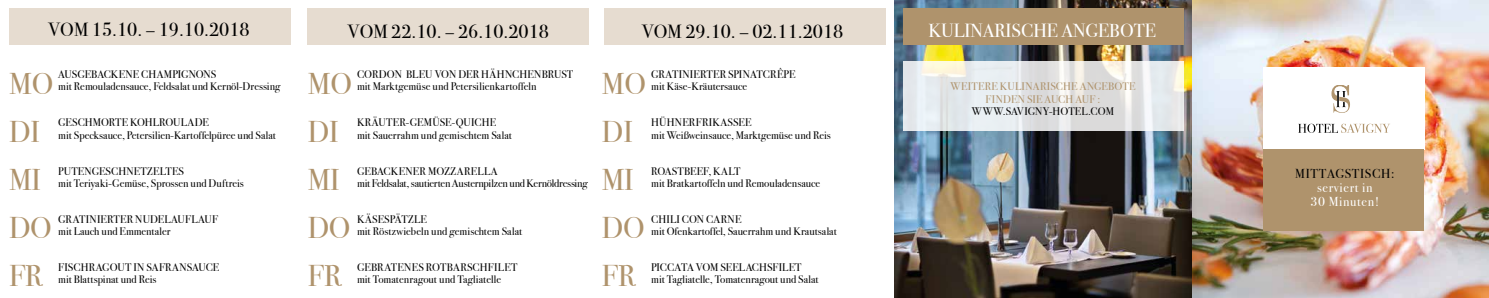
<style>
.page{position:relative;width:1489px;height:298px;background:#fff}
.page>*{position:absolute;margin:0;border:0;box-sizing:border-box;transform-origin:0 0}
.t1{font:30px/48px "Bodoni Svty Two ITCTT";color:#af936c}
.t2{font:19px "Bodoni Svty Two ITCTT";color:#000}
.t3{font:19px "Bodoni Svty Two ITCTT";color:#fff}
.t4{font:13px/14px "Bodoni Svty Two ITCTT";letter-spacing:.05em;color:#fff;text-align:center}
.t5{font:13px "Bodoni Svty Two ITCTT";letter-spacing:.05em;color:#000}
.t6{font:11px/12px "Bodoni Svty Two ITCTT";letter-spacing:.005em;color:#000}
.t7{font:11px/12px "Bodoni Svty Two ITCTT";letter-spacing:-.015em;color:#000}
.t8{font:11px/12px "Bodoni Svty Two ITCTT";letter-spacing:.02em;color:#af936c;text-align:center}
</style>
<div class="page">
<img style="left:894px;top:0;width:594px;height:298px">
<div style="left:604px;top:9px;width:281px;height:36px;background:#e6dcd0"></div>
<div style="left:308px;top:9px;width:281px;height:36px;background:#e6dcd0"></div>
<div style="left:9px;top:9px;width:281px;height:36px;background:#e6dcd0"></div>
<svg style="left:902px;top:61px;width:281px;height:69px;background:#e5e7e7"></svg>
<div style="left:902px;top:9px;width:281px;height:36px;background:#af936c"></div>
<div style="left:1263px;top:68px;width:161px;height:82px;background:#fff"></div>
<svg style="left:1298px;top:124px;width:92px;height:9px"></svg>
<svg style="left:1331px;top:85px;width:18px;height:28px"></svg>
<div style="left:1263px;top:149px;width:161px;height:81px;background:#af936c"></div>
<h2 class="t2" style="left:48px;top:14px;width:203px">VOM 15.10. – 19.10.2018</h2>
<h2 class="t2" style="left:347px;top:16px;width:203px">VOM 22.10. – 26.10.2018</h2>
<h2 class="t2" style="left:642px;top:16px;width:203px">VOM 29.10. – 02.11.2018</h2>
<h1 class="t1" style="left:9px;top:57px;width:46px">MO<br>DI<br>MI<br>DO<br>FR</h1>
<p class="t6" style="left:58px;top:67px;width:223px">AUSGEBACKENE CHAMPIGNONS<br>mit Remouladensauce, Feldsalat und Kernöl-Dressing</p>
<p class="t6" style="left:58px;top:115px;width:219px">GESCHMORTE KOHLROULADE<br>mit Specksauce, Petersilien-Kartoffelpüree und Salat</p>
<p class="t6" style="left:58px;top:163px;width:187px">PUTENGESCHNETZELTES<br>mit Teriyaki-Gemüse, Sprossen und Duftreis</p>
<p class="t6" style="left:58px;top:211px;width:161px">GRATINIERTER NUDELAUFLAUF mit Lauch und Emmentaler</p>
<p class="t6" style="left:58px;top:259px;width:163px">FISCHRAGOUT IN SAFRANSAUCE mit Blattspinat und Reis</p>
<h1 class="t1" style="left:308px;top:57px;width:46px">MO<br>DI<br>MI<br>DO<br>FR</h1>
<p class="t6" style="left:357px;top:67px;width:218px">CORDON BLEU VON DER HÄHNCHENBRUST mit Marktgemüse und Petersilienkartoffeln</p>
<p class="t6" style="left:357px;top:115px;width:156px">KRÄUTER-GEMÜSE-QUICHE mit Sauerrahm und gemischtem Salat</p>
<p class="t7" style="left:357px;top:163px;width:232px">GEBACKENER MOZZARELLA<br>mit Feldsalat, sautierten Austernpilzen und Kernöldressing</p>
<p class="t6" style="left:357px;top:211px;width:167px">KÄSESPÄTZLE<br>mit Röstzwiebeln und gemischtem Salat</p>
<p class="t6" style="left:357px;top:259px;width:162px">GEBRATENES ROTBARSCHFILET mit Tomatenragout und Tagliatelle</p>
<h1 class="t1" style="left:602px;top:57px;width:46px">MO<br>DI<br>MI<br>DO<br>FR</h1>
<p class="t6" style="left:651px;top:67px;width:146px">GRATINIERTER SPINATCRÊPE mit Käse-Kräutersauce</p>
<p class="t6" style="left:651px;top:115px;width:181px">HÜHNERFRIKASSEE<br>mit Weißweinsauce, Marktgemüse und Reis</p>
<p class="t6" style="left:651px;top:163px;width:171px">ROASTBEEF, KALT<br>mit Bratkartoffeln und Remouladensauce</p>
<p class="t6" style="left:651px;top:211px;width:187px">CHILI CON CARNE<br>mit Ofenkartoffel, Sauerrahm und Krautsalat</p>
<p class="t6" style="left:651px;top:259px;width:169px">PICCATA VOM SEELACHSFILET<br>mit Tagliatelle, Tomatenragout und Salat</p>
<h2 class="t3" style="left:928px;top:15px;width:229px">KULINARISCHE ANGEBOTE</h2>
<p class="t8" style="left:950px;top:79px;width:186px">WEITERE KULINARISCHE ANGEBOTE<br>FINDEN SIE AUCH AUF :</p>
<p class="t6" style="left:971px;top:103px;width:144px">WWW.SAVIGNY-HOTEL.COM</p>
<p class="t5" style="left:1295px;top:163px;width:101px">MITTAGSTISCH:</p>
<p class="t4" style="left:1310px;top:179px;width:70px">serviert in<br>30 Minuten!</p>
</div>
